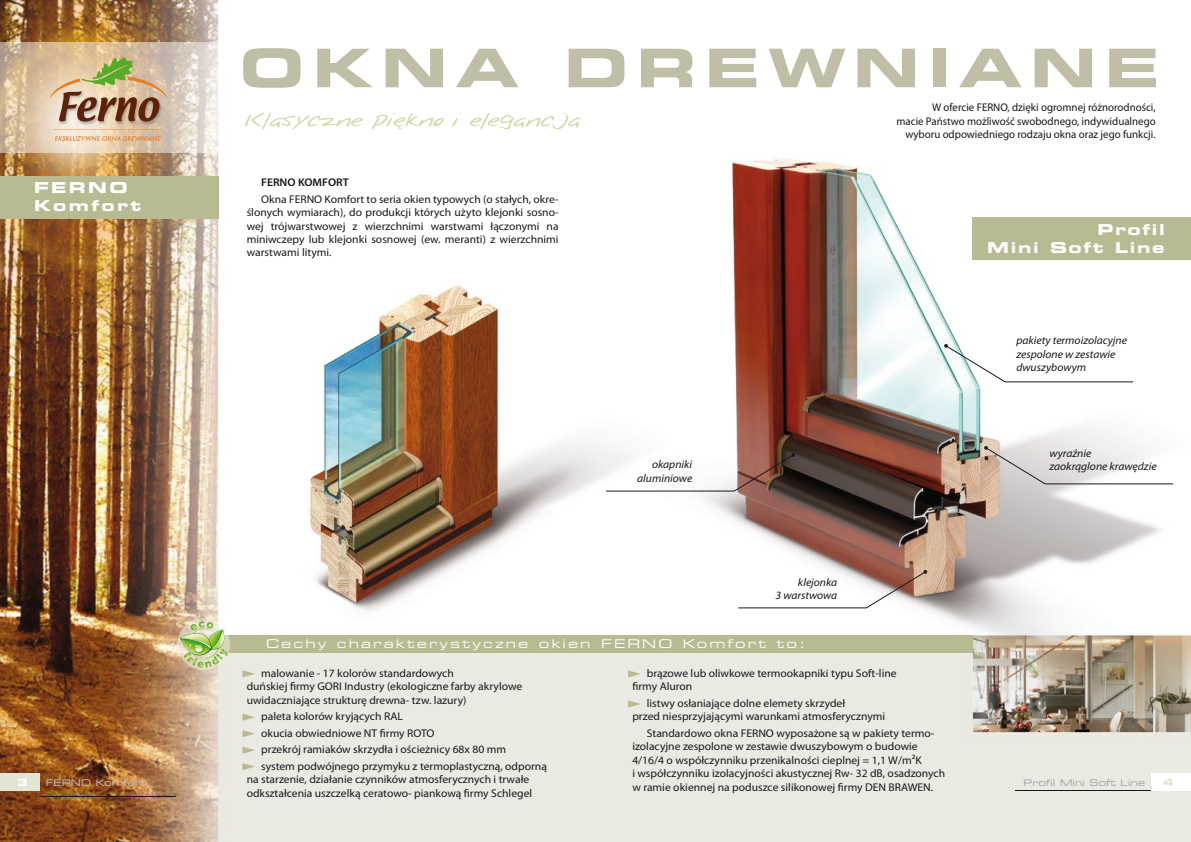
<style>
.page{position:relative;width:1191px;height:842px;background:#fff}
.page>*{position:absolute;margin:0;border:0;box-sizing:border-box;transform-origin:0 0}
.t1{font:700 expanded 53px "Square 721 PL";letter-spacing:.15em;color:#c0bea7;scale:1.1 1}
.t2{font:17px "FL Pismo Reczne 10";letter-spacing:-.03em;color:#d2d9aa}
.t3{font:700 expanded 15px/18px "Square 721 PL";letter-spacing:.1em;color:#fff;text-align:right;scale:1.1 1}
.t4{font:700 expanded 15px/18px "Square 721 PL";letter-spacing:.15em;color:#fff;scale:1.1 1}
.t5{font:expanded 12px "Square 721 PL";letter-spacing:.16em;color:#fff;scale:1.1 1}
.t6{font:11.2px/13.4px "Myriad Pro";color:#1a171b}
.t7{font:italic 11.2px/13.4px "Myriad Pro";color:#1a171b}
.t8{font:700 expanded 10px "Square 721 PL";color:#fff;scale:1.05 1}
.t9{font:700 expanded 10px "Square 721 PL";color:#e1e5d3;scale:1.05 1}
.t10{font:expanded 9px "Square 721 PL";letter-spacing:.01em;color:#9c9d9f;scale:1.05 1}
.t11{font:expanded 9px "Square 721 PL";letter-spacing:.01em;color:#c5c6c8;scale:1.05 1}
.s1{font-weight:600}
</style>
<div class="page">
<img style="left:0;top:0;width:1191px;height:842px">
<hr style="left:40px;top:796px;width:136px;height:1px;background:#1a171b">
<div style="left:0;top:774px;width:40px;height:17px;background:#e1e5d3"></div>
<hr style="left:1015px;top:791px;width:136px;height:1px;background:#1a171b">
<div style="left:1151px;top:774px;width:40px;height:17px;background:#fff"></div>
<svg style="left:0;top:43px;width:218px;height:110px;background:#dccab4"></svg>
<div style="left:218px;top:635px;width:754px;height:17px;background:#b8bb91"></div>
<div style="left:0;top:176px;width:218px;height:42px;background:#b8bb91"></div>
<div style="left:972px;top:217px;width:219px;height:43px;background:#b8bb91"></div>
<svg style="left:242px;top:747px;width:13px;height:7px"></svg>
<svg style="left:242px;top:763px;width:13px;height:7px"></svg>
<svg style="left:242px;top:730px;width:13px;height:7px"></svg>
<svg style="left:242px;top:714px;width:13px;height:7px"></svg>
<svg style="left:242px;top:670px;width:13px;height:7px"></svg>
<svg style="left:628px;top:700px;width:13px;height:7px"></svg>
<svg style="left:628px;top:670px;width:13px;height:7px"></svg>
<svg style="left:178px;top:618px;width:52px;height:52px"></svg>
<img style="left:180px;top:621px;width:48px;height:47px">
<svg style="left:738px;top:570px;width:189px;height:38px"></svg>
<svg style="left:606px;top:453px;width:189px;height:38px"></svg>
<svg style="left:944px;top:344px;width:189px;height:38px"></svg>
<svg style="left:984px;top:446px;width:189px;height:38px"></svg>
<img style="left:57px;top:122px;width:107px;height:4px">
<svg style="left:55px;top:136px;width:106px;height:5px"></svg>
<hr style="left:54px;top:129px;width:108px;height:1px;background:#e57e29">
<svg style="left:49px;top:56px;width:119px;height:66px;background:#bea883"></svg>
<p class="t1" style="left:240px;top:36px;width:837px">OKNA DREWNIANE</p>
<p class="t4" style="left:34px;top:179px;width:99px">FERNO<br>Komfort</p>
<p class="t2" style="left:245px;top:109px;width:337px">Klasyczne piękno i elegancja</p>
<p class="t6" style="left:261px;top:174px;width:299px;line-height:16.4px"><span class="s1">FERNO KOMFORT<br></span>Okna FERNO Komfort to seria okien typowych (o stałych, okre-</p>
<p class="t6" style="left:247px;top:206px;width:313px;text-align:justify">ślonych wymiarach), do produkcji których użyto klejonki sosno&shy;wej trójwarstwowej z wierzchnimi warstwami łączonymi na miniwczepy lub klejonki sosnowej (ew. meranti) z wierzchnimi warstwami litymi.</p>
<p class="t7" style="left:637px;top:458px;width:56px;text-align:right">okapniki aluminiowe</p>
<p class="t7" style="left:775px;top:576px;width:63px;text-align:right">klejonka<br>3 warstwowa</p>
<p class="t5" style="left:266px;top:636px;width:492px">Cechy charakterystyczne okien FERNO Komfort to:</p>
<p class="t6" style="left:896px;top:101px;width:261px;text-align:right">W ofercie FERNO, dzięki ogromnej różnorodności,<br>macie Państwo możliwość swobodnego, indywidualnego wyboru odpowiedniego rodzaju okna oraz jego funkcji.</p>
<p class="t3" style="left:987px;top:221px;width:163px">Profil<br>Mini Soft Line</p>
<p class="t7" style="left:1016px;top:334px;width:112px">pakiety termoizolacyjne zespolone w zestawie dwuszybowym</p>
<p class="t7" style="left:1049px;top:447px;width:109px">wyraźnie<br>zaokrąglone krawędzie</p>
<p class="t6" style="left:632px;top:667px;width:266px;text-indent:14px">brązowe lub oliwkowe termookapniki typu Soft-line firmy Aluron</p>
<p class="t6" style="left:632px;top:697px;width:254px;text-indent:14px">listwy osłaniające dolne elemety skrzydeł<br>przed niesprzyjającymi warunkami atmosferycznymi</p>
<p class="t6" style="left:632px;top:726px;width:314px;text-indent:14px">Standardowo okna FERNO wyposażone są w pakiety termo&shy;izolacyjne zespolone w zestawie dwuszybowym o budowie 4/16/4 o współczynniku przenikalności cieplnej = 1,1 W/m²K<br>i współczynniku izolacyjności akustycznej Rw- 32 dB, osadzonych w ramie okiennej na poduszce silikonowej firmy DEN BRAWEN.</p>
<p class="t6" style="left:247px;top:667px;width:277px;text-indent:14px">malowanie - 17 kolorów standardowych<br>duńskiej firmy GORI Industry (ekologiczne farby akrylowe uwidaczniające strukturę drewna- tzw. lazury)</p>
<p class="t6" style="left:261px;top:709px;width:287px;line-height:16.4px">paleta kolorów kryjących RAL<br>okucia obwiedniowe NT firmy ROTO<br>przekrój ramiaków skrzydła i ościeżnicy 68x 80 mm<br>system podwójnego przymyku z termoplastyczną, odporną</p>
<p class="t6" style="left:247px;top:773px;width:287px">na starzenie, działanie czynników atmosferycznych i trwałe odkształcenia uszczelką ceratowo- piankową firmy Schlegel</p>
<p class="t8" style="left:18px;top:776px;width:11px">3</p>
<p class="t11" style="left:46px;top:777px;width:98px">FERNO Komfort</p>
<p class="t10" style="left:1023px;top:777px;width:117px">Profil Mini Soft Line</p>
<p class="t9" style="left:1163px;top:776px;width:11px">4</p>
</div>
